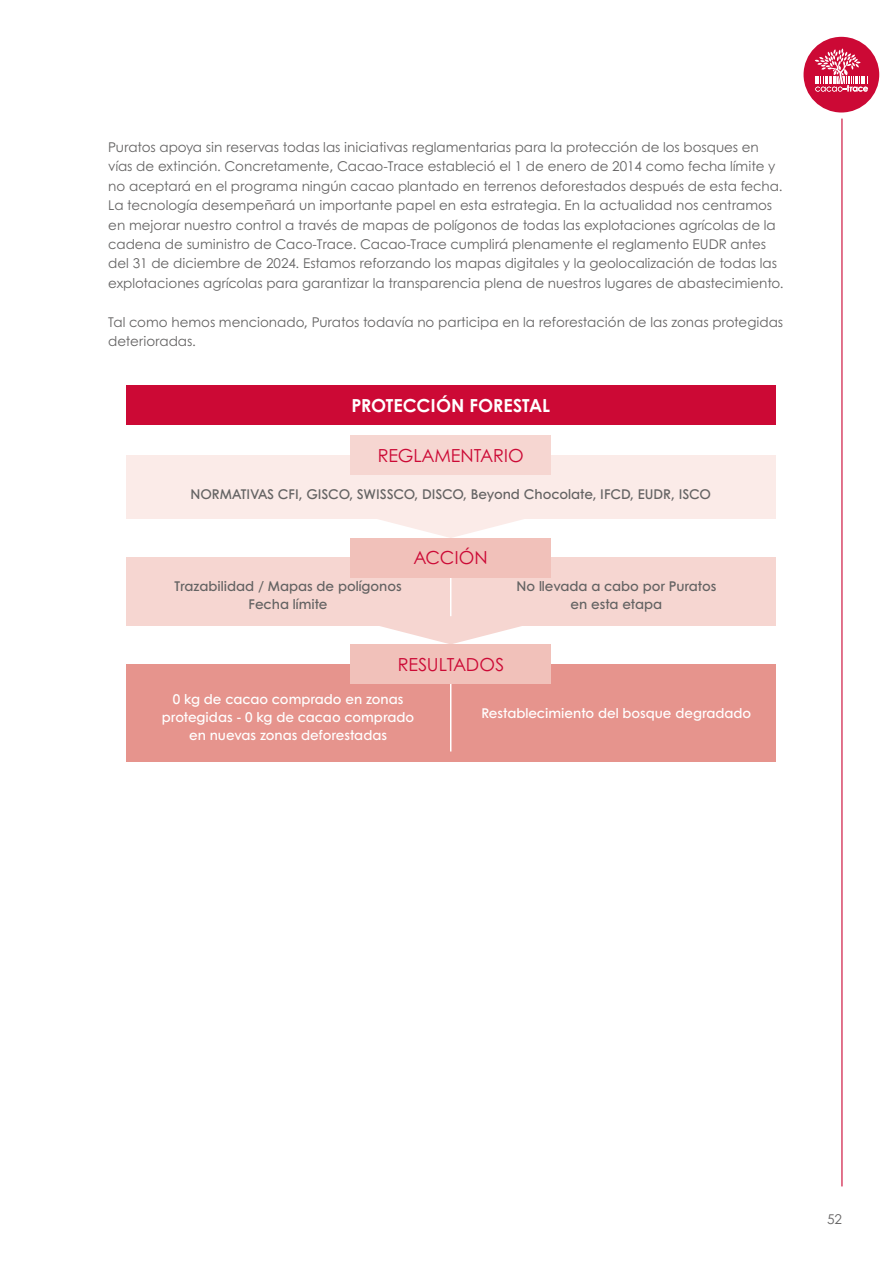
<style>
.page{position:relative;width:893px;height:1263px;background:#fff}
.page>*{position:absolute;margin:0;border:0;box-sizing:border-box;transform-origin:0 0}
.t1{font:18px "Century Gothic";color:#cc0935}
.t2{font:700 18px "Century Gothic";color:#fff}
.t3{font:13.5px/19.5px "Century Gothic";color:#646363}
.t4{font:600 13.5px/18px "Century Gothic";color:#646363;text-align:center}
.t5{font:600 13.5px/18px "Century Gothic";color:#fff;text-align:center}
</style>
<div class="page">
<div style="left:126px;top:386px;width:649px;height:38px;background:#cc0935"></div>
<div style="left:126px;top:455px;width:649px;height:64px;background:#fbebe8"></div>
<div style="left:126px;top:557px;width:649px;height:69px;background:#f6d6d1"></div>
<div style="left:126px;top:664px;width:649px;height:97px;background:#e6948d"></div>
<svg style="left:379px;top:519px;width:144px;height:19px"></svg>
<svg style="left:380px;top:626px;width:141px;height:18px"></svg>
<hr style="left:450px;top:567px;width:1px;height:49px;background:#fff">
<hr style="left:450px;top:673px;width:1px;height:78px;background:#fff">
<div style="left:351px;top:644px;width:200px;height:39px;background:#f1c1ba"></div>
<div style="left:351px;top:538px;width:200px;height:39px;background:#f1c1ba"></div>
<div style="left:351px;top:436px;width:200px;height:39px;background:#f6d6d1"></div>
<hr style="left:841px;top:119px;width:1px;height:1067px;background:#cc0935">
<div style="left:803px;top:37px;width:76px;height:75px;background:#cc0935;border-radius:50%"></div>
<svg style="left:815px;top:48px;width:53px;height:44px"></svg>
<p class="t3" style="left:108px;top:137px;width:677px">Puratos apoya sin reservas todas las iniciativas reglamentarias para la protección de los bosques en vías de extinción. Concretamente, Cacao-Trace estableció el 1 de enero de 2014 como fecha límite y no aceptará en el programa ningún cacao plantado en terrenos deforestados después de esta fecha.<br>La tecnología desempeñará un importante papel en esta estrategia. En la actualidad nos centramos en mejorar nuestro control a través de mapas de polígonos de todas las explotaciones agrícolas de la cadena de suministro de Caco-Trace. Cacao-Trace cumplirá plenamente el reglamento EUDR antes del 31 de diciembre de 2024. Estamos reforzando los mapas digitales y la geolocalización de todas las explotaciones agrícolas para garantizar la transparencia plena de nuestros lugares de abastecimiento.</p>
<p class="t3" style="left:108px;top:312px;width:676px">Tal como hemos mencionado, Puratos todavía no participa en la reforestación de las zonas protegidas deterioradas.</p>
<h1 class="t2" style="left:352px;top:393px;width:200px">PROTECCIÓN FORESTAL</h1>
<h1 class="t1" style="left:378px;top:444px;width:147px">REGLAMENTARIO</h1>
<p class="t4" style="left:190px;top:485px;width:522px">NORMATIVAS CFI, GISCO, SWISSCO, DISCO, Beyond Chocolate, IFCD, EUDR, ISCO</p>
<p class="t4" style="left:174px;top:577px;width:229px">Trazabilidad / Mapas de polígonos<br>Fecha límite</p>
<h1 class="t1" style="left:414px;top:546px;width:75px">ACCIÓN</h1>
<p class="t4" style="left:517px;top:577px;width:201px">No llevada a cabo por Puratos en esta etapa</p>
<h1 class="t1" style="left:398px;top:653px;width:108px">RESULTADOS</h1>
<p class="t5" style="left:162px;top:690px;width:254px">0 kg de cacao comprado en zonas protegidas - 0 kg de cacao comprado en nuevas zonas deforestadas</p>
<p class="t5" style="left:481px;top:703px;width:271px">Restablecimiento del bosque degradado</p>
<p class="t3" style="left:827px;top:1209px;width:16px">52</p>
</div>
